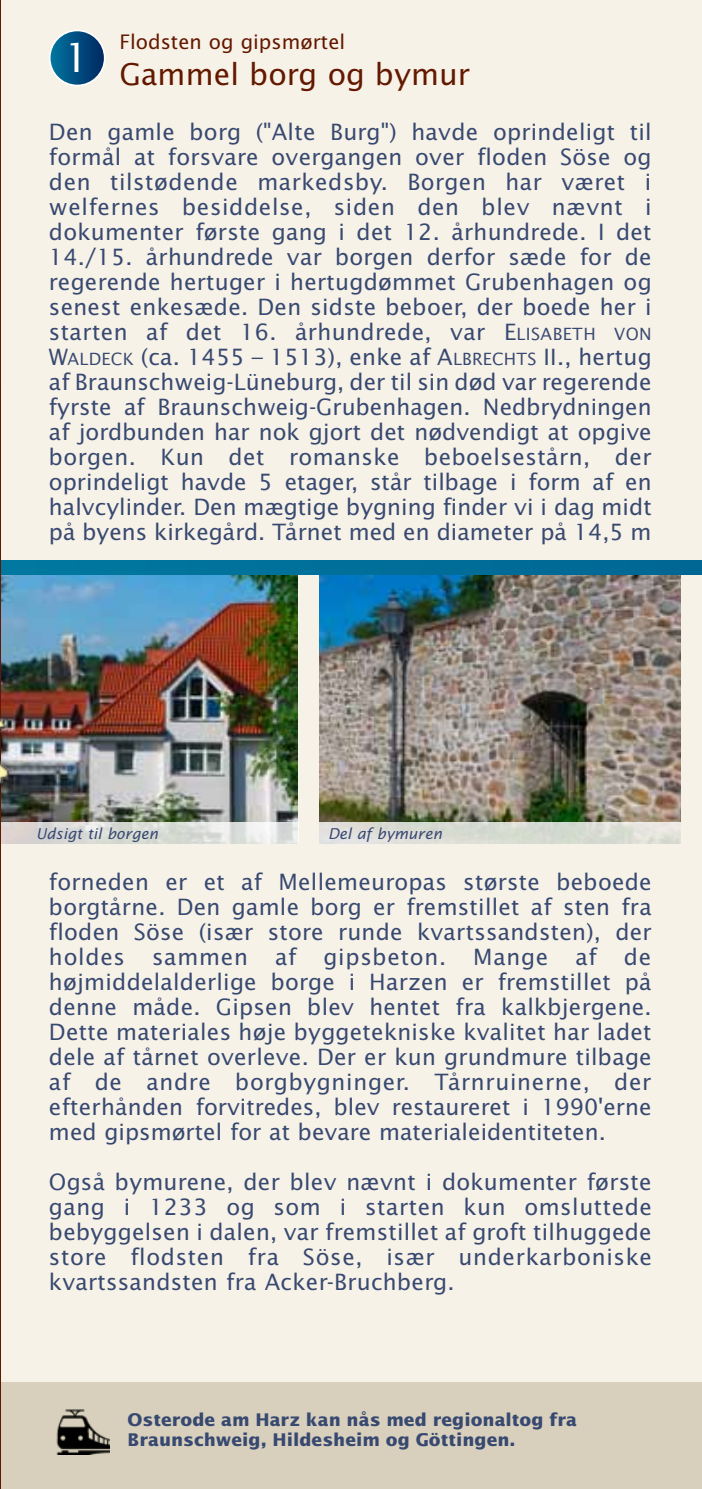
<style>
.page{position:relative;width:702px;height:1489px;background:#fff}
.page>*{position:absolute;margin:0;border:0;box-sizing:border-box;transform-origin:0 0}
.t1{font:40.25px "Lucida Sans Std";color:#fff}
.t2{font:30px "Lucida Sans Std";color:#631800}
.t3{font:22.5px/25px "Lucida Sans Std";color:#384971;text-align:justify}
.t4{font:20px "Lucida Sans Std";color:#631800}
.t5{font:700 17.5px/20px "Lucida Sans";color:#384971}
.t6{font:italic 15px "Lucida Sans Std";color:#384971}
.s1{font-style:inherit}
.s2{font-size:17px}
</style>
<div class="page">
<div style="left:0;top:0;width:702px;height:1488px;background:#f7f2e7"></div>
<div style="left:0;top:1382px;width:702px;height:106px;background:#d8d0bc"></div>
<svg style="left:50px;top:30px;width:55px;height:55px;background:#085484"></svg>
<div style="left:49px;top:30px;width:57px;height:56px;border:2px solid #fff;border-radius:50%"></div>
<img style="left:17px;top:574px;width:281px;height:248px">
<svg style="left:1px;top:822px;width:297px;height:21px;fill:#d9dbd6"></svg>
<img style="left:319px;top:574px;width:361px;height:248px">
<svg style="left:319px;top:822px;width:361px;height:21px;background:#dbddd5"></svg>
<img style="left:56px;top:1409px;width:54px;height:45px">
<div style="left:0;top:560px;width:702px;height:14px;background:#006f9a"></div>
<hr style="left:0;top:0;width:1px;height:1488px;background:#631800">
<div style="left:0;top:452px;width:17px;height:376px;background:#000;opacity:.75"></div>
<img style="left:0;top:452px;width:18px;height:360px">
<p class="t4" style="left:119px;top:30px;width:227px">Flodsten og gipsmørtel</p>
<h2 class="t2" style="left:119px;top:56px;width:352px">Gammel borg og bymur</h2>
<p class="t3" style="left:49px;top:119px;width:604px">Den gamle borg ("Alte Burg") havde oprindeligt til formål at forsvare overgangen over floden Söse og den tilstødende markedsby. Borgen har været i welfernes besiddelse, siden den blev nævnt i dokumenter første gang i det 12. århundrede. I det 14./15. århundrede var borgen derfor sæde for de regerende hertuger i hertugdømmet Grubenhagen og senest enkesæde. Den sidste beboer, der boede her i starten af det 16. århundrede, var <span class="s1">E</span><span class="s2">LISABETH VON </span><span class="s1">W</span><span class="s2">ALDECK</span> (ca. 1455 – 1513), enke af <span class="s1">A</span><span class="s2">LBRECHTS</span> II., hertug af Braunschweig-Lüneburg, der til sin død var regerende fyrste af Braunschweig-Grubenhagen. Nedbrydningen af jordbunden har nok gjort det nødvendigt at opgive borgen. Kun det romanske beboelsestårn, der oprindeligt havde 5 etager, står tilbage i form af en halvcylinder. Den mægtige bygning finder vi i dag midt på byens kirkegård. Tårnet med en diameter på 14,5 m</p>
<h1 class="t1" style="left:64px;top:34px;width:27px">1</h1>
<p class="t6" style="left:36px;top:825px;width:124px">Udsigt til borgen</p>
<p class="t6" style="left:328px;top:825px;width:115px">Del af bymuren</p>
<p class="t3" style="left:49px;top:869px;width:604px">forneden er et af Mellemeuropas største beboede borgtårne. Den gamle borg er fremstillet af sten fra floden Söse (især store runde kvartssandsten), der holdes sammen af gipsbeton. Mange af de højmiddelalderlige borge i Harzen er fremstillet på denne måde. Gipsen blev hentet fra kalkbjergene.<br>Dette materiales høje byggetekniske kvalitet har ladet dele af tårnet overleve. Der er kun grundmure tilbage af de andre borgbygninger. Tårnruinerne, der efterhånden forvitredes, blev restaureret i 1990'erne med gipsmørtel for at bevare materialeidentiteten.</p>
<p class="t3" style="left:49px;top:1169px;width:604px">Også bymurene, der blev nævnt i dokumenter første gang i 1233 og som i starten kun omsluttede bebyggelsen i dalen, var fremstillet af groft tilhuggede store flodsten fra Söse, især underkarboniske kvartssandsten fra Acker-Bruchberg.</p>
<p class="t5" style="left:128px;top:1409px;width:451px">Osterode am Harz kan nås med regionaltog fra<br>Braunschweig, Hildesheim og Göttingen.</p>
</div>
